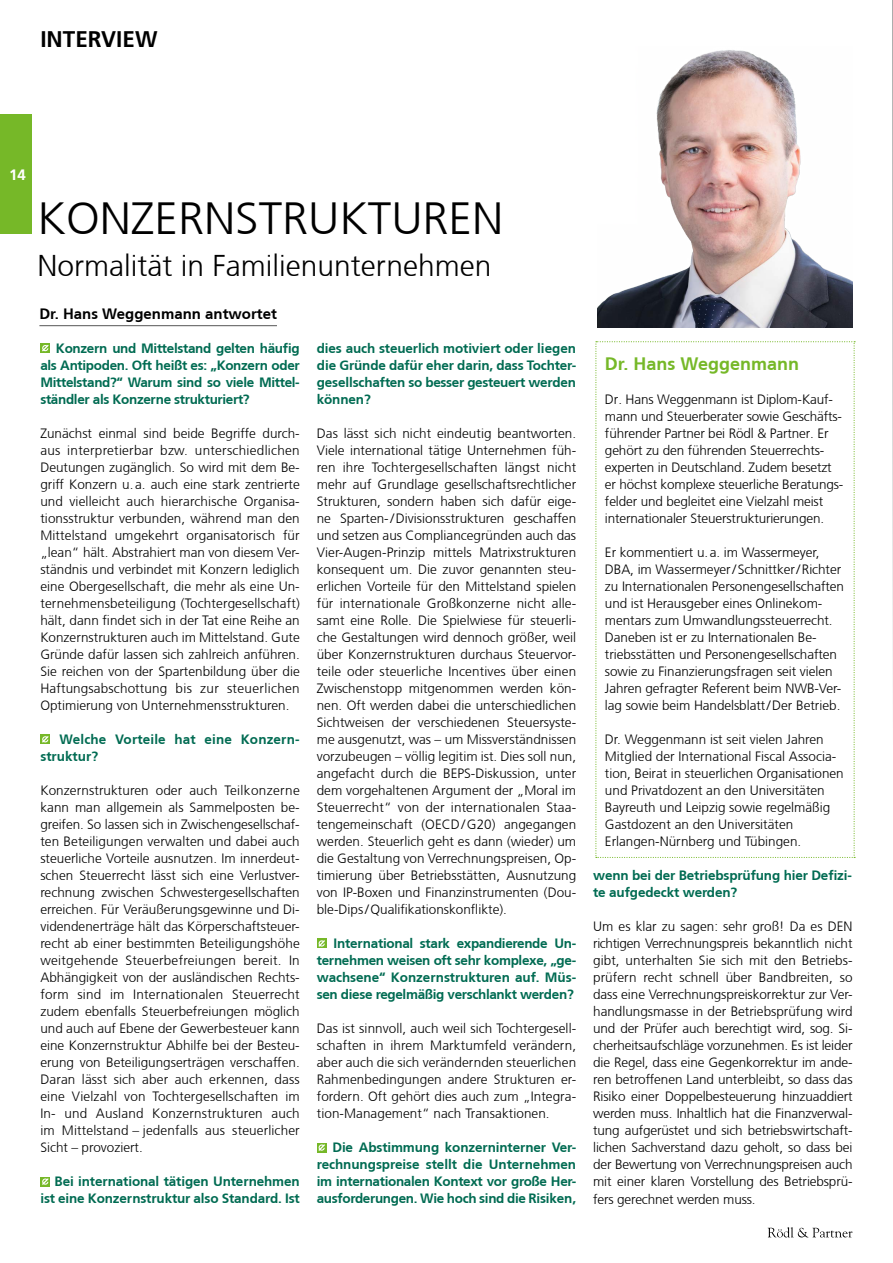
<style>
.page{position:relative;width:893px;height:1263px;background:#fff}
.page>*{position:absolute;margin:0;border:0;box-sizing:border-box;transform-origin:0 0}
.t1{font:300 45px "Frutiger CE";color:#000;scale:1.04 1}
.t2{font:300 30px "Frutiger CE";color:#000}
.t3{font:700 22.5px "Frutiger CE";color:#000}
.t4{font:700 18px "Frutiger CE";color:#76b828}
.t5{font:700 15px "Frutiger CE";color:#000}
.t6{font:700 15px "Frutiger CE";color:#fff}
.t7{font:300 13.5px/17px "Frutiger CE";letter-spacing:-.005em;color:#000;text-align:justify}
.t8{font:700 13.5px/17px "Frutiger CE";letter-spacing:-.01em;color:#006b52;text-align:justify}
.t9{font:700 13.5px/17px "Frutiger CE";letter-spacing:.01em;color:#006b52}
</style>
<div class="page">
<div style="left:0;top:115px;width:32px;height:119px;background:#76b828"></div>
<svg style="left:768px;top:1227px;width:84px;height:10px"></svg>
<hr style="left:39px;top:325px;width:238px;height:1px;background:#565656">
<img style="left:597px;top:50px;width:256px;height:277px">
<svg style="left:595px;top:341px;width:260px;height:517px"></svg>
<svg style="left:892px;top:0;width:1px;height:657px"></svg>
<svg style="left:40px;top:343px;width:10px;height:10px"></svg>
<svg style="left:42px;top:345px;width:6px;height:6px"></svg>
<svg style="left:40px;top:734px;width:10px;height:10px"></svg>
<svg style="left:42px;top:736px;width:6px;height:7px"></svg>
<svg style="left:40px;top:1177px;width:10px;height:9px"></svg>
<svg style="left:42px;top:1178px;width:6px;height:7px"></svg>
<div style="left:317px;top:938px;width:10px;height:10px;background:#76b828"></div>
<svg style="left:318px;top:940px;width:7px;height:7px"></svg>
<div style="left:317px;top:1143px;width:10px;height:9px;background:#76b828"></div>
<svg style="left:318px;top:1144px;width:7px;height:7px"></svg>
<h3 class="t3" style="left:40px;top:25px;width:119px">INTERVIEW</h3>
<p class="t6" style="left:9px;top:166px;width:18px">14</p>
<h1 class="t1" style="left:38px;top:192px;width:449px">KONZERNSTRUKTUREN</h1>
<h2 class="t2" style="left:38px;top:248px;width:455px">Normalität in Familienunternehmen</h2>
<p class="t5" style="left:39px;top:305px;width:239px">Dr. Hans Weggenmann antwortet</p>
<p class="t8" style="left:40px;top:340px;width:261px;text-indent:15px">Konzern und Mittelstand gelten häufig als Antipoden. Oft heißt es: „Konzern oder Mittelstand?“ Warum sind so viele Mittel&shy;ständler als Konzerne strukturiert?</p>
<p class="t7" style="left:40px;top:425px;width:261px">Zunächst einmal sind beide Begriffe durch&shy;aus interpretierbar bzw. unterschiedlichen Deutungen zugänglich. So wird mit dem Be&shy;griff Konzern u.a. auch eine stark zentrierte und vielleicht auch hierarchische Organisa&shy;tionsstruktur verbunden, während man den Mittelstand umgekehrt organisatorisch für „lean“ hält. Abstrahiert man von diesem Ver&shy;ständnis und verbindet mit Konzern lediglich eine Obergesellschaft, die mehr als eine Un&shy;ternehmensbeteiligung (Tochtergesellschaft) hält, dann findet sich in der Tat eine Reihe an Konzernstrukturen auch im Mittelstand. Gute Gründe dafür lassen sich zahlreich anführen.<br>Sie reichen von der Spartenbildung über die Haftungsabschottung bis zur steuerlichen Optimierung von Unternehmensstrukturen.</p>
<p class="t9" style="left:40px;top:731px;width:261px;text-indent:19px">Welche Vorteile hat eine Konzern&shy;struktur?</p>
<p class="t7" style="left:40px;top:782px;width:261px">Konzernstrukturen oder auch Teilkonzerne kann man allgemein als Sammelposten be&shy;greifen. So lassen sich in Zwischengesellschaf&shy;ten Beteiligungen verwalten und dabei auch steuerliche Vorteile ausnutzen. Im innerdeut&shy;schen Steuerrecht lässt sich eine Verlustver&shy;rechnung zwischen Schwestergesellschaften erreichen. Für Veräußerungsgewinne und Di&shy;videndenerträge hält das Körperschaftsteuer&shy;recht ab einer bestimmten Beteiligungshöhe weitgehende Steuerbefreiungen bereit. In Abhängigkeit von der ausländischen Rechts&shy;form sind im Internationalen Steuerrecht zudem ebenfalls Steuerbefreiungen möglich und auch auf Ebene der Gewerbesteuer kann eine Konzernstruktur Abhilfe bei der Besteu&shy;erung von Beteiligungserträgen verschaffen.<br>Daran lässt sich aber auch erkennen, dass eine Vielzahl von Tochtergesellschaften im In- und Ausland Konzernstrukturen auch im Mittelstand – jedenfalls aus steuerlicher Sicht – provoziert.</p>
<p class="t8" style="left:40px;top:1173px;width:261px;text-align:right">Bei international tätigen Unternehmen ist eine Konzernstruktur also Standard. Ist</p>
<p class="t8" style="left:317px;top:340px;width:261px">dies auch steuerlich motiviert oder liegen die Gründe dafür eher darin, dass Tochter&shy;gesellschaften so besser gesteuert werden können?</p>
<p class="t7" style="left:317px;top:425px;width:261px">Das lässt sich nicht eindeutig beantworten.<br>Viele international tätige Unternehmen füh&shy;ren ihre Tochtergesellschaften längst nicht mehr auf Grundlage gesellschaftsrechtlicher Strukturen, sondern haben sich dafür eige&shy;ne Sparten-/Divisionsstrukturen geschaffen und setzen aus Compliancegründen auch das Vier-Augen-Prinzip mittels Matrixstrukturen konsequent um. Die zuvor genannten steu&shy;erlichen Vorteile für den Mittelstand spielen für internationale Großkonzerne nicht alle&shy;samt eine Rolle. Die Spielwiese für steuerli&shy;che Gestaltungen wird dennoch größer, weil über Konzernstrukturen durchaus Steuervor&shy;teile oder steuerliche Incentives über einen Zwischenstopp mitgenommen werden kön&shy;nen. Oft werden dabei die unterschiedlichen Sichtweisen der verschiedenen Steuersyste&shy;me ausgenutzt, was – um Missverständnissen vorzubeugen – völlig legitim ist. Dies soll nun, angefacht durch die BEPS-Diskussion, unter dem vorgehaltenen Argument der „Moral im Steuerrecht“ von der internationalen Staa&shy;tengemeinschaft (OECD/G20) angegangen werden. Steuerlich geht es dann (wieder) um die Gestaltung von Verrechnungspreisen, Op&shy;timierung über Betriebsstätten, Ausnutzung von IP-Boxen und Finanzinstrumenten (Dou&shy;ble-Dips/Qualifikationskonflikte).</p>
<p class="t8" style="left:317px;top:935px;width:261px;text-indent:17px">International stark expandierende Un&shy;ternehmen weisen oft sehr komplexe, „ge&shy;wachsene“ Konzernstrukturen auf. Müs&shy;sen diese regelmäßig verschlankt werden?</p>
<p class="t7" style="left:317px;top:1020px;width:261px">Das ist sinnvoll, auch weil sich Tochtergesell&shy;schaften in ihrem Marktumfeld verändern, aber auch die sich verändernden steuerlichen Rahmenbedingungen andere Strukturen er&shy;fordern. Oft gehört dies auch zum „Integra&shy;tion-Management“ nach Transaktionen.</p>
<p class="t8" style="left:317px;top:1139px;width:261px;text-indent:16px">Die Abstimmung konzerninterner Ver&shy;rechnungspreise stellt die Unternehmen im internationalen Kontext vor große Her&shy;ausforderungen. Wie hoch sind die Risiken,</p>
<h3 class="t4" style="left:605px;top:353px;width:196px">Dr. Hans Weggenmann</h3>
<p class="t7" style="left:605px;top:391px;width:240px;text-align:left">Dr. Hans Weggenmann ist Diplom-Kauf&shy;mann und Steuerberater sowie Geschäfts&shy;führender Partner bei Rödl &amp; Partner. Er gehört zu den führenden Steuerrechts&shy;experten in Deutschland. Zudem besetzt er höchst komplexe steuerliche Beratungs&shy;felder und begleitet eine Vielzahl meist internationaler Steuerstrukturierungen.</p>
<p class="t7" style="left:605px;top:544px;width:241px;text-align:left">Er kommentiert u.a. im Wassermeyer, DBA, im Wassermeyer/Schnittker/Richter zu Internationalen Personengesellschaften und ist Herausgeber eines Onlinekom&shy;mentars zum Umwandlungssteuerrecht.<br>Daneben ist er zu Internationalen Be&shy;triebsstätten und Personengesellschaften sowie zu Finanzierungsfragen seit vielen Jahren gefragter Referent beim NWB-Ver&shy;lag sowie beim Handelsblatt/Der Betrieb.</p>
<p class="t7" style="left:605px;top:731px;width:240px;text-align:left">Dr. Weggenmann ist seit vielen Jahren Mitglied der International Fiscal Associa&shy;tion, Beirat in steuerlichen Organisationen und Privatdozent an den Universitäten Bayreuth und Leipzig sowie regelmäßig Gastdozent an den Universitäten Erlangen-Nürnberg und Tübingen.</p>
<p class="t8" style="left:593px;top:867px;width:260px">wenn bei der Betriebsprüfung hier Defizi&shy;te aufgedeckt werden?</p>
<p class="t7" style="left:593px;top:918px;width:261px">Um es klar zu sagen: sehr groß! Da es DEN richtigen Verrechnungspreis bekanntlich nicht gibt, unterhalten Sie sich mit den Betriebs&shy;prüfern recht schnell über Bandbreiten, so dass eine Verrechnungspreiskorrektur zur Ver&shy;handlungsmasse in der Betriebsprüfung wird und der Prüfer auch berechtigt wird, sog. Si&shy;cherheitsaufschläge vorzunehmen. Es ist leider die Regel, dass eine Gegenkorrektur im ande&shy;ren betroffenen Land unterbleibt, so dass das Risiko einer Doppelbesteuerung hinzuaddiert werden muss. Inhaltlich hat die Finanzverwal&shy;tung aufgerüstet und sich betriebswirtschaft&shy;lichen Sachverstand dazu geholt, so dass bei der Bewertung von Verrechnungspreisen auch mit einer klaren Vorstellung des Betriebsprü&shy;fers gerechnet werden muss.</p>
</div>
